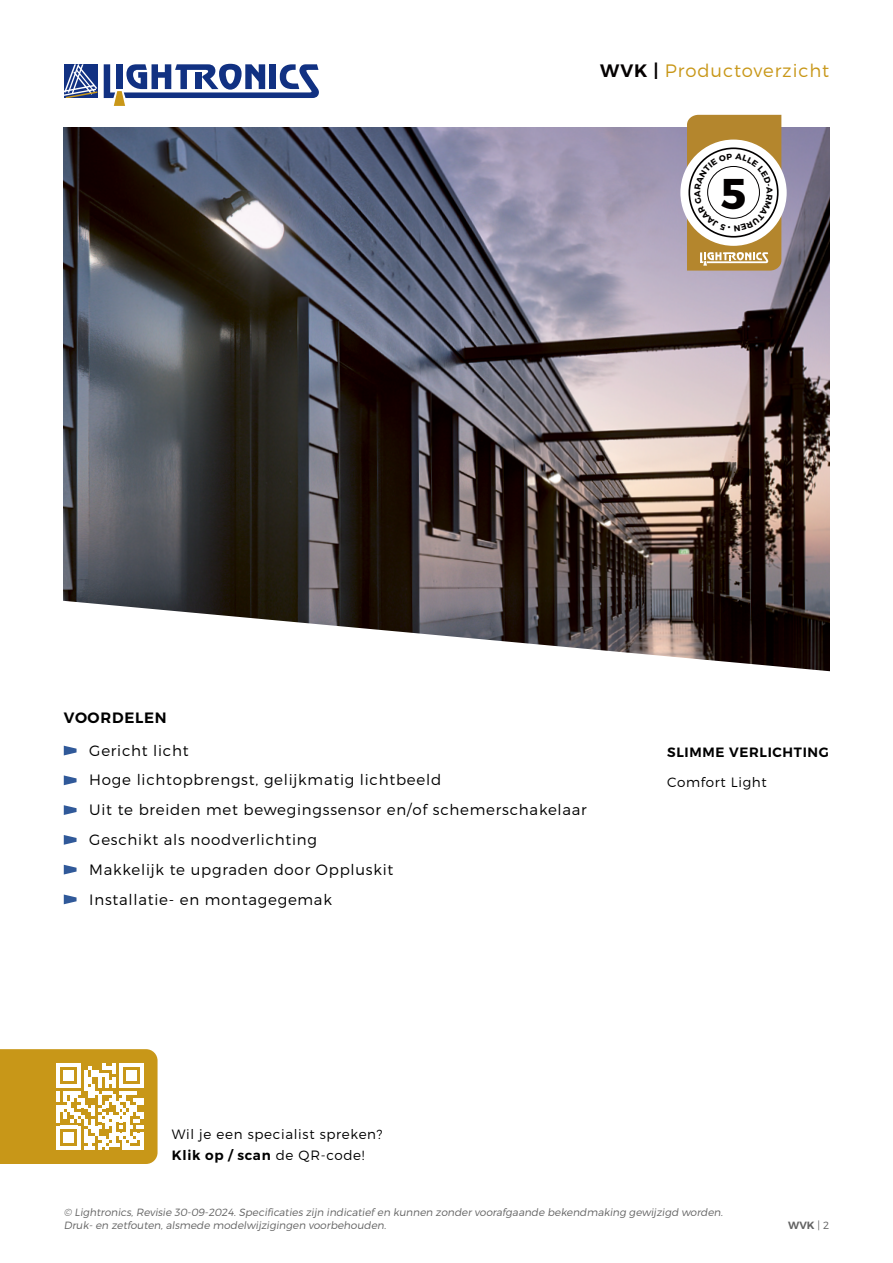
<style>
.page{position:relative;width:893px;height:1263px;background:#fff}
.page>*{position:absolute;margin:0;border:0;box-sizing:border-box;transform-origin:0 0}
.t1{font:42.9px "Trueno Bd";color:#030000}
.t2{font:18px "Trueno Lt";letter-spacing:.05em;color:#c89718}
.t3{font:15px/29.7px "Trueno Lt";letter-spacing:.05em;color:#000}
.t4{font:15px "Trueno S Bd";letter-spacing:.05em;color:#000}
.t5{font:13.5px "Trueno Lt";letter-spacing:.05em;color:#000}
.t6{font:13.5px "Trueno S Bd";letter-spacing:.05em;color:#000}
.t7{font:10.5px/12.6px "Trueno Lt It";color:#636363}
.t8{font:10.5px "Trueno S Bd";color:#636363}
.s1{font-family:"Trueno S Bd";color:#040000}
.s2{font-family:"Trueno Lt"}
</style>
<div class="page">
<img style="left:64px;top:128px;width:765px;height:467px">
<svg style="left:63px;top:595px;width:767px;height:310px"></svg>
<svg style="left:64px;top:64px;width:33px;height:34px"></svg>
<svg style="left:104px;top:64px;width:215px;height:42px"></svg>
<svg style="left:0;top:1049px;width:158px;height:115px"></svg>
<div style="left:680px;top:140px;width:107px;height:106px;background:#fff;border-radius:50%"></div>
<svg style="left:64px;top:835px;width:13px;height:10px"></svg>
<svg style="left:64px;top:746px;width:13px;height:9px"></svg>
<svg style="left:64px;top:805px;width:13px;height:10px"></svg>
<svg style="left:64px;top:865px;width:13px;height:9px"></svg>
<svg style="left:64px;top:894px;width:13px;height:10px"></svg>
<svg style="left:64px;top:775px;width:13px;height:10px"></svg>
<svg style="left:687px;top:115px;width:94px;height:156px"></svg>
<p class="t2" style="left:600px;top:60px;width:230px"><span class="s1">WVK |</span> Productoverzicht</p>
<h1 class="t1" style="left:721px;top:167px;width:27px">5</h1>
<p class="t4" style="left:64px;top:708px;width:104px">VOORDELEN</p>
<p class="t3" style="left:89px;top:735px;width:101px">Gericht licht</p>
<p class="t3" style="left:89px;top:765px;width:353px">Hoge lichtopbrengst, gelijkmatig lichtbeeld</p>
<p class="t3" style="left:89px;top:795px;width:499px">Uit te breiden met bewegingssensor en/of schemerschakelaar</p>
<p class="t3" style="left:89px;top:824px;width:229px">Geschikt als noodverlichting</p>
<p class="t3" style="left:89px;top:854px;width:306px">Makkelijk te upgraden door Oppluskit<br>Installatie- en montagegemak</p>
<p class="t6" style="left:667px;top:744px;width:163px">SLIMME VERLICHTING</p>
<p class="t5" style="left:667px;top:774px;width:101px">Comfort Light</p>
<p class="t5" style="left:172px;top:1126px;width:212px">Wil je een specialist spreken?</p>
<p class="t6" style="left:172px;top:1146px;width:194px">Klik op / scan <span class="s2">de QR-code!</span></p>
<p class="t7" style="left:64px;top:1206px;width:661px">© Lightronics, Revisie 30-09-2024. Specificaties zijn indicatief en kunnen zonder voorafgaande bekendmaking gewijzigd worden.<br>Druk- en zetfouten, alsmede modelwijzigingen voorbehouden.</p>
<p class="t8" style="left:788px;top:1219px;width:42px">WVK <span class="s2">| 2</span></p>
</div>
